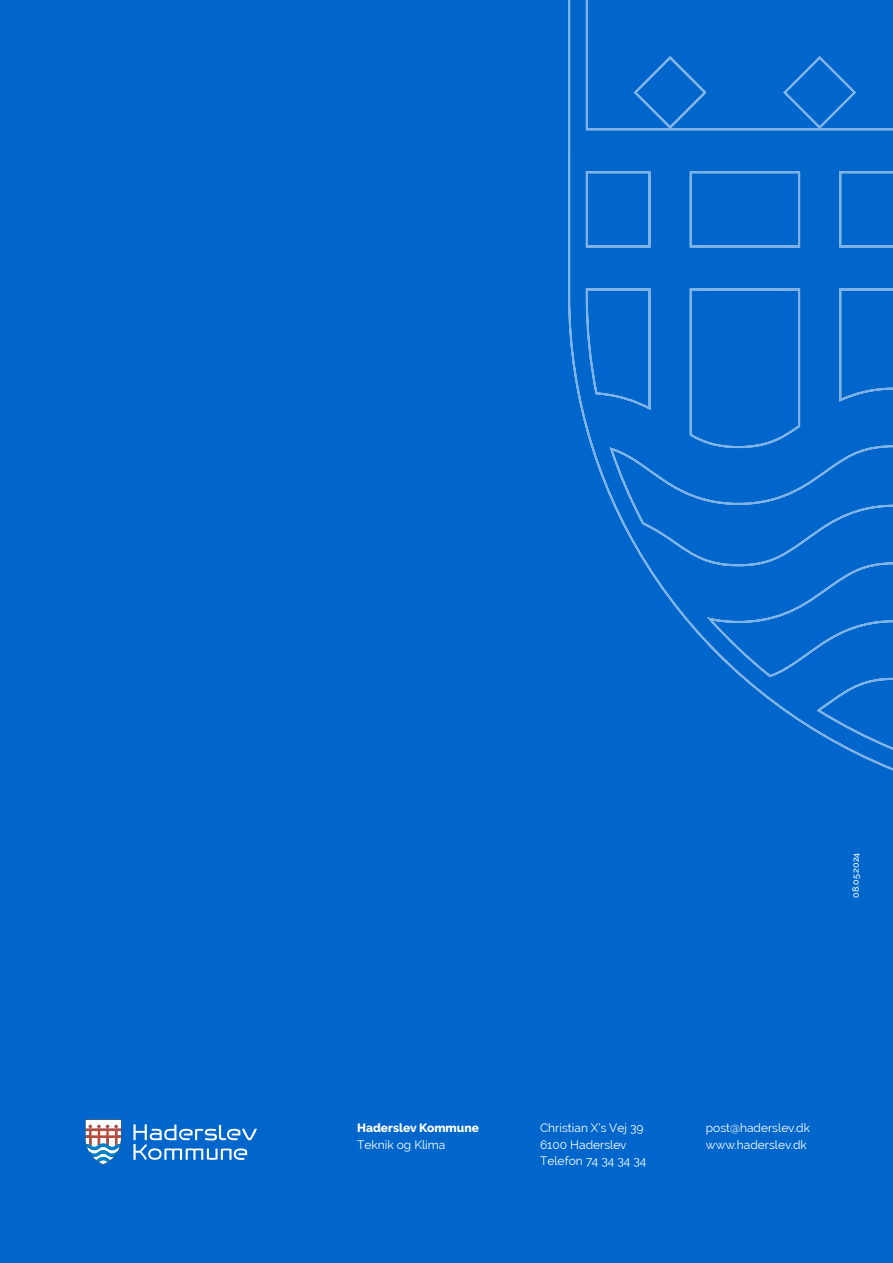
<style>
.page{position:relative;width:893px;height:1263px;background:#06c}
.page>*{position:absolute;margin:0;border:0;box-sizing:border-box;transform-origin:0 0}
.Adresse{font:12px "Raleway";color:#fff}
.Adresse-2{font:800 12px/16.5px "Raleway";color:#fff}
.Dato{font:500 9px "Raleway";color:#fff}
.s1{font-weight:400}
</style>
<div class="page">
<svg style="left:133px;top:1124px;width:124px;height:36px"></svg>
<svg style="left:85px;top:1119px;width:36px;height:46px;background:#92a3bf"></svg>
<svg style="left:568px;top:0;width:325px;height:771px"></svg>
<p class="Dato" style="left:850px;top:898px;width:47px;rotate:-90deg">08.05.2024</p>
<p class="Adresse-2" style="left:357px;top:1120px;width:123px">Haderslev Kommune<br><span class="s1">Teknik og Klima</span></p>
<p class="Adresse" style="left:540px;top:1121px;width:105px">Christian X’s Vej 39</p>
<p class="Adresse" style="left:540px;top:1138px;width:88px">6100 Haderslev</p>
<p class="Adresse" style="left:540px;top:1154px;width:108px">Telefon 74 34 34 34</p>
<p class="Adresse" style="left:706px;top:1121px;width:106px">post@haderslev.dk</p>
<p class="Adresse" style="left:706px;top:1138px;width:102px">www.haderslev.dk</p>
</div>
